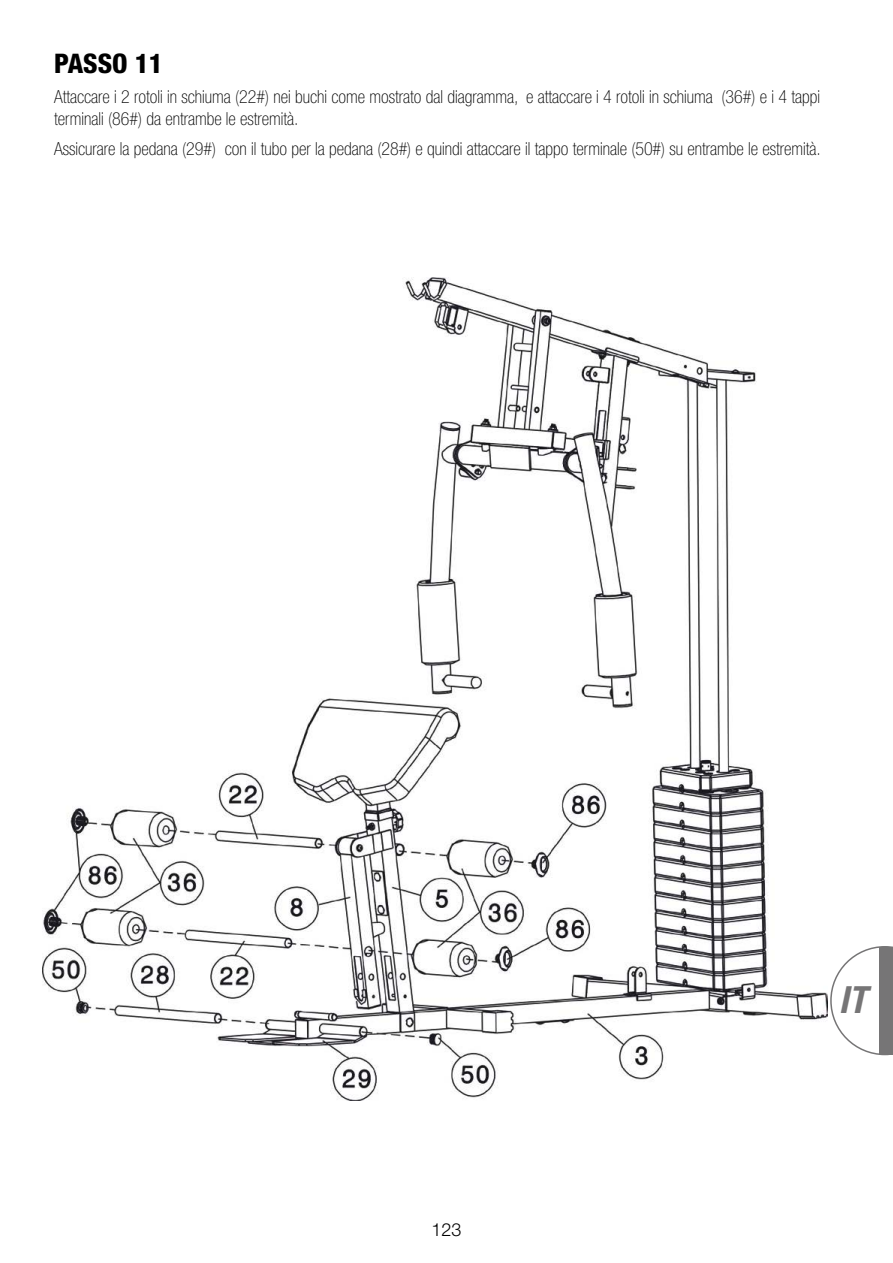
<style>
.page{position:relative;width:893px;height:1263px;background:#fff}
.page>*{position:absolute;margin:0;border:0;box-sizing:border-box;transform-origin:0 0}
.t1{font:italic 700 condensed 37.5px "Helvetica Neue LT Std";color:#767576}
.t2{font:800 condensed 27px "Helvetica Neue LT Std";color:#000}
.t3{font:100 condensed 18px/21.6px "Helvetica Neue LT Std";color:#000}
.t4{font:300 18px "Helvetica Neue LT Std";color:#000}
</style>
<div class="page">
<svg style="left:830px;top:946px;width:63px;height:109px"></svg>
<div style="left:879px;top:947px;width:14px;height:108px;background:#767576"></div>
<img style="left:43px;top:278px;width:785px;height:822px">
<h2 class="t2" style="left:54px;top:47px;width:110px">PASSO 11</h2>
<p class="t3" style="left:54px;top:86px;width:767px">Attaccare i 2 rotoli in schiuma (22#) nei buchi come mostrato dal diagramma, e attaccare i 4 rotoli in schiuma (36#) e i 4 tappi terminali (86#) da entrambe le estremità.</p>
<p class="t3" style="left:54px;top:138px;width:768px">Assicurare la pedana (29#) con il tubo per la pedana (28#) e quindi attaccare il tappo terminale (50#) su entrambe le estremità.</p>
<p class="t4" style="left:431px;top:1219px;width:32px">123</p>
<h1 class="t1" style="left:839px;top:976px;width:29px">IT</h1>
</div>
